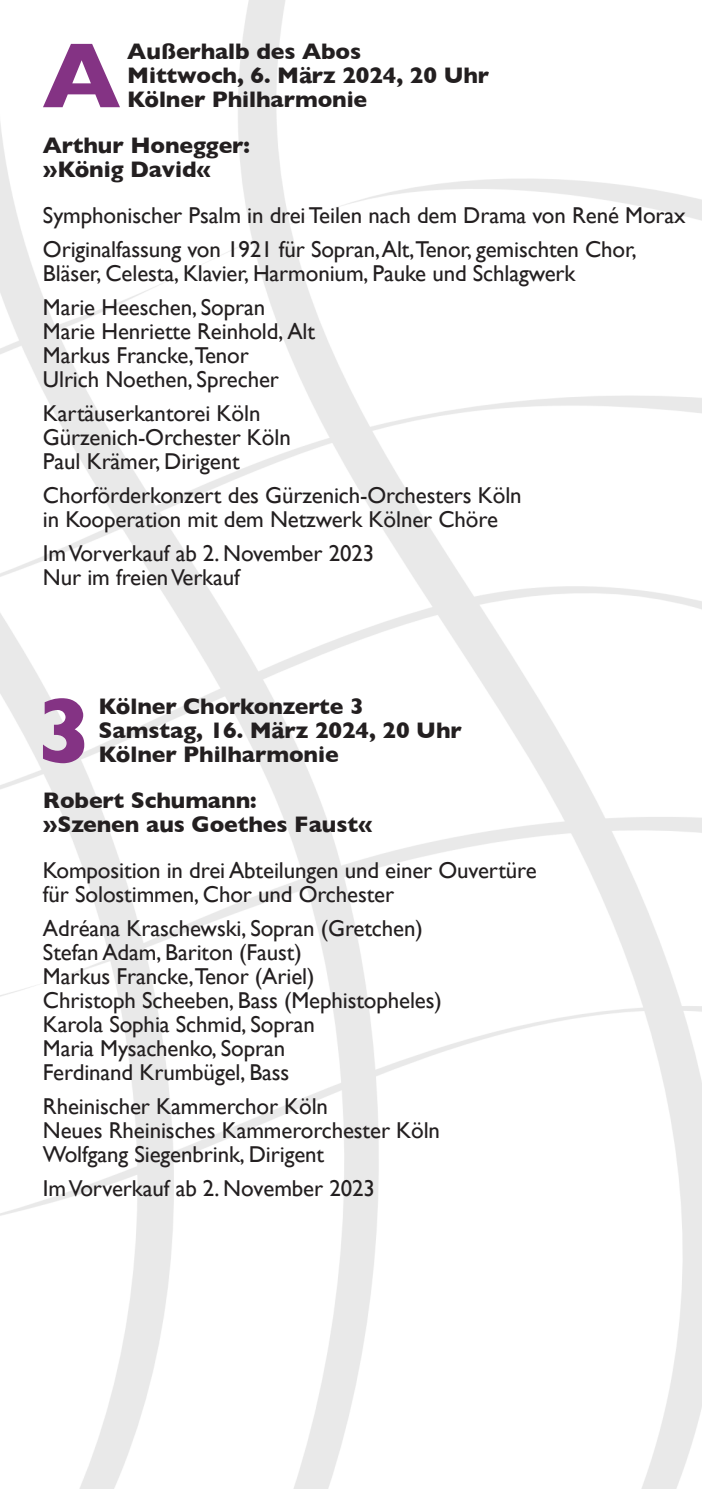
<style>
.page{position:relative;width:702px;height:1489px;background:#fff}
.page>*{position:absolute;margin:0;border:0;box-sizing:border-box;transform-origin:0 0}
.t1{font:700 93.5px "Gill Sans";color:#843384}
.t2{font:23px/24px "Gill Sans";letter-spacing:-.005em;color:#231f20}
.t3{font:700 23px/24px "Gill Sans";letter-spacing:-.005em;color:#231f20}
</style>
<div class="page">
<img style="left:0;top:0;width:702px;height:1488px">
<h1 class="t1" style="left:42px;top:43px;width:79px">A</h1>
<p class="t3" style="left:127px;top:42px;width:363px">Außerhalb des Abos<br>Mittwoch, 6. März 2024, 20 Uhr<br>Kölner Philharmonie</p>
<p class="t3" style="left:43px;top:136px;width:208px">Arthur Honegger: »König David«</p>
<p class="t2" style="left:43px;top:201px;width:644px;line-height:33.8px">Symphonischer Psalm in drei Teilen nach dem Drama von René Morax<br>Originalfassung von 1921 für Sopran, Alt,Tenor, gemischten Chor,</p>
<p class="t2" style="left:43px;top:258px;width:534px;line-height:33.8px">Bläser, Celesta, Klavier, Harmonium, Pauke und Schlagwerk<br>Marie Heeschen, Sopran</p>
<p class="t2" style="left:43px;top:321px;width:273px">Marie Henriette Reinhold, Alt<br>Markus Francke,Tenor<br>Ulrich Noethen, Sprecher</p>
<p class="t2" style="left:43px;top:403px;width:249px">Kartäuserkantorei Köln<br>Gürzenich-Orchester Köln<br>Paul Krämer, Dirigent</p>
<p class="t2" style="left:43px;top:485px;width:480px">Chorförderkonzert des Gürzenich-Orchesters Köln in Kooperation mit dem Netzwerk Kölner Chöre</p>
<p class="t2" style="left:43px;top:543px;width:333px">Im Vorverkauf ab 2. November 2023<br>Nur im freien Verkauf</p>
<h1 class="t1" style="left:36px;top:698px;width:57px">3</h1>
<p class="t3" style="left:99px;top:697px;width:364px">Kölner Chorkonzerte 3<br>Samstag, 16. März 2024, 20 Uhr<br>Kölner Philharmonie</p>
<p class="t3" style="left:43px;top:791px;width:331px">Robert Schumann:<br>»Szenen aus Goethes Faust«</p>
<p class="t2" style="left:43px;top:860px;width:495px">Komposition in drei Abteilungen und einer Ouvertüre für Solostimmen, Chor und Orchester</p>
<p class="t2" style="left:43px;top:918px;width:400px">Adréana Kraschewski, Sopran (Gretchen)<br>Stefan Adam, Bariton (Faust)<br>Markus Francke,Tenor (Ariel)<br>Christoph Scheeben, Bass (Mephistopheles)<br>Karola Sophia Schmid, Sopran<br>Maria Mysachenko, Sopran<br>Ferdinand Krumbügel, Bass</p>
<p class="t2" style="left:43px;top:1096px;width:398px">Rheinischer Kammerchor Köln<br>Neues Rheinisches Kammerorchester Köln<br>Wolfgang Siegenbrink, Dirigent</p>
<p class="t2" style="left:43px;top:1178px;width:333px">Im Vorverkauf ab 2. November 2023</p>
</div>
